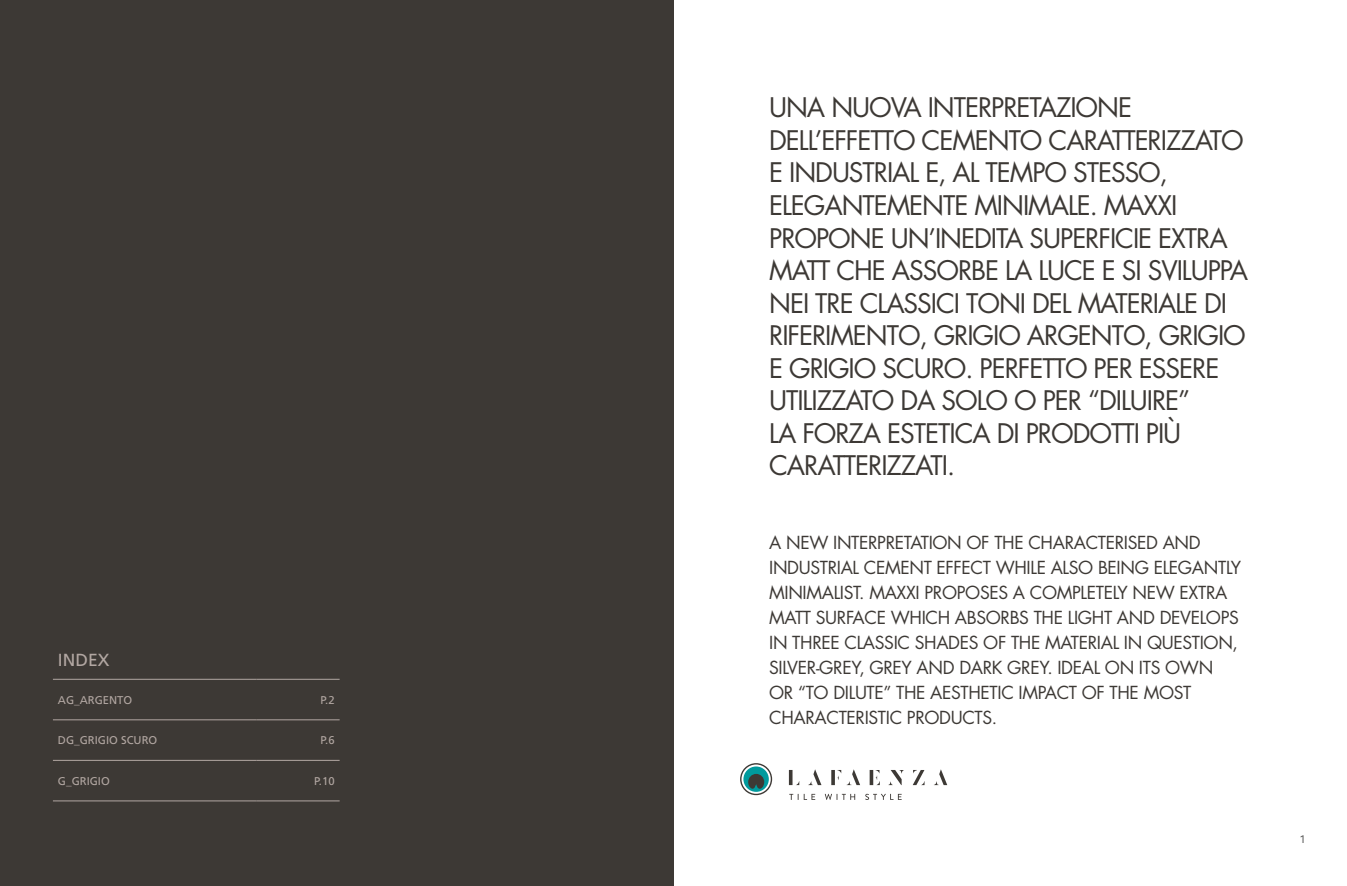
<style>
.page{position:relative;width:1347px;height:886px;background:#fff}
.page>*{position:absolute;margin:0;border:0;box-sizing:border-box;transform-origin:0 0}
.t1{font:26.25px/32.5px "Futura Std";letter-spacing:-.04em;color:#3d3935}
.t2{font:17.5px/25px "Futura Std";letter-spacing:-.02em;color:#3d3935}
.t3{font:17.5px "Frutiger LT Std";color:#b2a7a2}
.t4{font:12.5px "Metric";color:#575756}
.t5{font:11.25px "Frutiger LT Std";color:#b2a7a2}
</style>
<div class="page">
<svg style="left:740px;top:763px;width:32px;height:32px"></svg>
<svg style="left:869px;top:770px;width:10px;height:15px"></svg>
<svg style="left:789px;top:770px;width:10px;height:15px"></svg>
<svg style="left:912px;top:770px;width:12px;height:15px"></svg>
<svg style="left:888px;top:770px;width:16px;height:15px"></svg>
<svg style="left:934px;top:769px;width:13px;height:16px"></svg>
<svg style="left:808px;top:769px;width:13px;height:16px"></svg>
<svg style="left:789px;top:794px;width:26px;height:6px"></svg>
<svg style="left:824px;top:794px;width:31px;height:6px"></svg>
<svg style="left:865px;top:794px;width:36px;height:6px"></svg>
<svg style="left:831px;top:769px;width:29px;height:17px"></svg>
<div style="left:0;top:0;width:673px;height:886px;background:#3d3935"></div>
<hr style="left:53px;top:679px;width:204px;height:1px;background:#b2a7a2">
<hr style="left:257px;top:679px;width:82px;height:1px;background:#b2a7a2">
<hr style="left:53px;top:719px;width:204px;height:1px;background:#b2a7a2">
<hr style="left:257px;top:719px;width:82px;height:1px;background:#b2a7a2">
<hr style="left:53px;top:760px;width:204px;height:1px;background:#b2a7a2">
<hr style="left:257px;top:760px;width:82px;height:1px;background:#b2a7a2">
<hr style="left:53px;top:800px;width:204px;height:1px;background:#b2a7a2">
<hr style="left:257px;top:800px;width:82px;height:1px;background:#b2a7a2">
<p class="t3" style="left:58px;top:649px;width:53px">INDEX</p>
<p class="t5" style="left:58px;top:693px;width:76px">AG_ARGENTO</p>
<p class="t5" style="left:320px;top:693px;width:16px">P.2</p>
<p class="t5" style="left:58px;top:734px;width:101px">DG_GRIGIO SCURO</p>
<p class="t5" style="left:320px;top:734px;width:16px">P.6</p>
<p class="t5" style="left:58px;top:774px;width:53px">G_GRIGIO</p>
<p class="t5" style="left:314px;top:774px;width:22px">P.10</p>
<p class="t1" style="left:769px;top:92px;width:480px">UNA NUOVA INTERPRETAZIONE DELL’EFFETTO CEMENTO CARATTERIZZATO E INDUSTRIAL E, AL TEMPO STESSO, ELEGANTEMENTE MINIMALE. MAXXI PROPONE UN’INEDITA SUPERFICIE EXTRA MATT CHE ASSORBE LA LUCE E SI SVILUPPA NEI TRE CLASSICI TONI DEL MATERIALE DI RIFERIMENTO, GRIGIO ARGENTO, GRIGIO E GRIGIO SCURO. PERFETTO PER ESSERE UTILIZZATO DA SOLO O PER “DILUIRE”<br>LA FORZA ESTETICA DI PRODOTTI PIÙ CARATTERIZZATI.</p>
<p class="t2" style="left:769px;top:531px;width:473px">A NEW INTERPRETATION OF THE CHARACTERISED AND INDUSTRIAL CEMENT EFFECT WHILE ALSO BEING ELEGANTLY MINIMALIST. MAXXI PROPOSES A COMPLETELY NEW EXTRA MATT SURFACE WHICH ABSORBS THE LIGHT AND DEVELOPS IN THREE CLASSIC SHADES OF THE MATERIAL IN QUESTION, SILVER-GREY, GREY AND DARK GREY. IDEAL ON ITS OWN OR “TO DILUTE” THE AESTHETIC IMPACT OF THE MOST CHARACTERISTIC PRODUCTS.</p>
<p class="t4" style="left:1300px;top:832px;width:6px">1</p>
</div>
